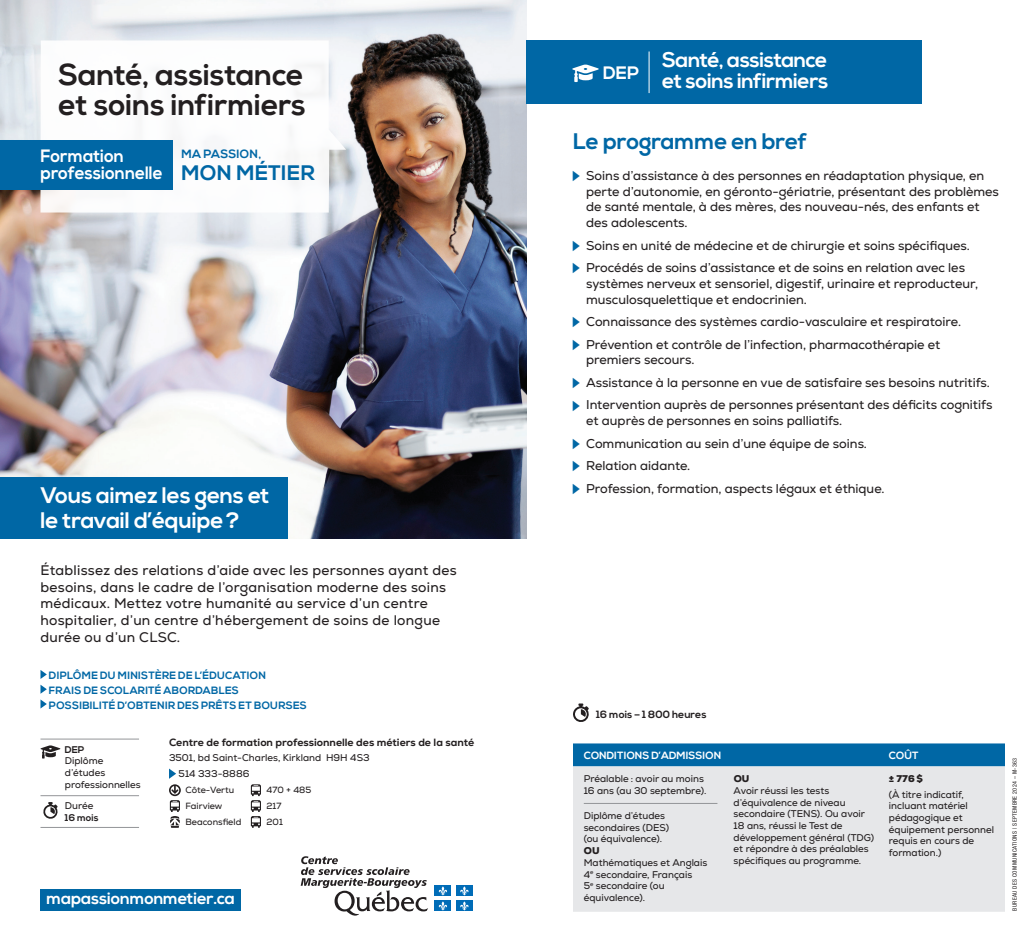
<style>
.page{position:relative;width:1026px;height:945px;background:#fff}
.page>*{position:absolute;margin:0;border:0;box-sizing:border-box;transform-origin:0 0}
.t1{font:700 30px/30px "Nexa";letter-spacing:-.005em;color:#231f20}
.t2{font:700 22.5px/24.3px "Nexa";letter-spacing:-.01em;color:#fff}
.t3{font:700 22.5px "Nexa";letter-spacing:-.01em;color:#0067a5}
.t4{font:700 21px/21px "Nexa";letter-spacing:-.02em;color:#fff}
.t5{font:700 21px "Nexa";letter-spacing:.015em;color:#0067a5}
.t6{font:700 18.15px/18px "Nexa";color:#fff;scale:.95 1}
.t7{font:700 18px/16.8px "Nexa";color:#fff;scale:.95 1}
.t8{font:700 18px "Nexa";color:#fff}
.t9{font:700 16.5px "Nexa";letter-spacing:-.01em;color:#fff}
.t10{font:13.8px/16.6px "Nexa";letter-spacing:.02em;color:#231f20}
.t11{font:12.75px/22.5px "Nexa";color:#231f20}
.t12{font:700 12px "Nexa";letter-spacing:.015em;color:#0067a5}
.t13{font:700 10.65px/14.9px "Nexa";letter-spacing:.025em;color:#0067a5}
.t14{font:800 10.5px "Nexa";color:#231f20}
.t15{font:700 10.5px "Nexa";color:#fff}
.t16{font:700 10.5px "Nexa";color:#231f20}
.t17{font:9.75px/11.7px "Nexa";color:#231f20}
.t18{font:700 9.75px "Nexa";color:#231f20}
.t19{font:900 9.75px "Nexa";letter-spacing:.005em;color:#231f20}
.t20{font:9px "Nexa";color:#231f20}
.t21{font:condensed 6px "Helvetica Neue LT Std";letter-spacing:.05em;color:#231f20}
</style>
<div class="page">
<svg style="left:301px;top:856px;width:127px;height:60px"></svg>
<div style="left:435px;top:886px;width:16px;height:10px;background:#006cb7"></div>
<div style="left:456px;top:886px;width:17px;height:10px;background:#006cb7"></div>
<div style="left:435px;top:901px;width:16px;height:10px;background:#006cb7"></div>
<svg style="left:439px;top:886px;width:8px;height:25px"></svg>
<div style="left:456px;top:901px;width:17px;height:10px;background:#006cb7"></div>
<svg style="left:460px;top:886px;width:9px;height:25px"></svg>
<div style="left:40px;top:889px;width:201px;height:22px;background:#0067a5"></div>
<img style="left:0;top:0;width:526px;height:538px">
<svg style="left:40px;top:745px;width:21px;height:14px"></svg>
<svg style="left:43px;top:802px;width:15px;height:17px"></svg>
<hr style="left:40px;top:739px;width:99px;height:1px;background:#939598">
<hr style="left:40px;top:795px;width:99px;height:1px;background:#939598">
<hr style="left:40px;top:827px;width:99px;height:1px;background:#939598">
<svg style="left:40px;top:670px;width:7px;height:9px"></svg>
<svg style="left:40px;top:685px;width:7px;height:24px"></svg>
<div style="left:0;top:477px;width:288px;height:61px;background:#0067a5"></div>
<svg style="left:169px;top:769px;width:12px;height:59px"></svg>
<svg style="left:251px;top:784px;width:10px;height:44px"></svg>
<svg style="left:40px;top:40px;width:306px;height:173px"></svg>
<div style="left:0;top:140px;width:172px;height:50px;background:#0067a5"></div>
<div style="left:526px;top:40px;width:396px;height:64px;background:#0067a5"></div>
<svg style="left:572px;top:65px;width:27px;height:17px"></svg>
<hr style="left:649px;top:52px;width:1px;height:41px;background:#fff">
<div style="left:573px;top:743px;width:432px;height:23px;background:#0067a5"></div>
<div style="left:573px;top:766px;width:432px;height:146px;background:#e6e7e9"></div>
<svg style="left:573px;top:704px;width:16px;height:18px"></svg>
<hr style="left:584px;top:803px;width:133px;height:1px;background:#939598">
<h1 class="t1" style="left:58px;top:61px;width:249px">Santé, assistance et soins infirmiers</h1>
<h3 class="t6" style="left:40px;top:147px;width:132px">Formation professionnelle</h3>
<h3 class="t7" style="left:40px;top:148px;width:130px">Formation professionnelle</h3>
<p class="t12" style="left:182px;top:147px;width:81px">MA PASSION,</p>
<h3 class="t5" style="left:182px;top:161px;width:135px">MON MÉTIER</h3>
<h2 class="t2" style="left:40px;top:484px;width:231px">Vous aimez les gens et le travail d’équipe?</h2>
<p class="t10" style="left:40px;top:562px;width:418px">Établissez des relations d’aide avec les personnes ayant des besoins, dans le cadre de l’organisation moderne des soins médicaux. Mettez votre humanité au service d’un centre hospitalier, d’un centre d’hébergement de soins de longue durée ou d’un CLSC.</p>
<p class="t13" style="left:49px;top:668px;width:259px">DIPLÔME DU MINISTÈRE DE L’ÉDUCATION<br>FRAIS DE SCOLARITÉ ABORDABLES<br>POSSIBILITÉ D’OBTENIR DES PRÊTS ET BOURSES</p>
<p class="t18" style="left:65px;top:744px;width:21px">DEP</p>
<p class="t17" style="left:65px;top:755px;width:77px">Diplôme d’études professionnelles</p>
<p class="t17" style="left:65px;top:800px;width:30px">Durée</p>
<p class="t18" style="left:65px;top:812px;width:35px">16 mois</p>
<p class="t14" style="left:169px;top:735px;width:307px">Centre de formation professionnelle des métiers de la santé</p>
<p class="t17" style="left:179px;top:750px;width:192px;line-height:15.9px;text-indent:-10px">3501, bd Saint-Charles, Kirkland H9H 4S3<br>514 333-8886</p>
<p class="t20" style="left:186px;top:784px;width:50px">Côte-Vertu</p>
<p class="t20" style="left:267px;top:784px;width:46px">470 + 485</p>
<p class="t20" style="left:186px;top:800px;width:38px">Fairview</p>
<p class="t20" style="left:267px;top:800px;width:16px">217</p>
<p class="t20" style="left:186px;top:816px;width:57px">Beaconsfield</p>
<p class="t20" style="left:267px;top:816px;width:18px">201</p>
<p class="t9" style="left:47px;top:889px;width:190px">mapassionmonmetier.ca</p>
<h3 class="t8" style="left:603px;top:62px;width:38px">DEP</h3>
<h3 class="t4" style="left:662px;top:50px;width:168px">Santé, assistance et soins infirmiers</h3>
<h2 class="t3" style="left:573px;top:128px;width:236px">Le programme en bref</h2>
<p class="t11" style="left:586px;top:168px;width:414px;line-height:15.8px">Soins d’assistance à des personnes en réadaptation physique, en perte d’autonomie, en géronto-gériatrie, présentant des problèmes de santé mentale, à des mères, des nouveau-nés, des enfants et des adolescents.</p>
<p class="t11" style="left:586px;top:234px;width:385px">Soins en unité de médecine et de chirurgie et soins spécifiques.<br>Procédés de soins d’assistance et de soins en relation avec les</p>
<p class="t11" style="left:586px;top:276px;width:393px;line-height:15.8px">systèmes nerveux et sensoriel, digestif, urinaire et reproducteur, musculosquelettique et endocrinien.</p>
<p class="t11" style="left:586px;top:311px;width:376px">Connaissance des systèmes cardio-vasculaire et respiratoire.<br>Prévention et contrôle de l’infection, pharmacothérapie et</p>
<p class="t11" style="left:586px;top:349px;width:408px">premiers secours.<br>Assistance à la personne en vue de satisfaire ses besoins nutritifs.<br>Intervention auprès de personnes présentant des déficits cognitifs</p>
<p class="t11" style="left:586px;top:410px;width:300px">et auprès de personnes en soins palliatifs.<br>Communication au sein d’une équipe de soins.<br>Relation aidante.<br>Profession, formation, aspects légaux et éthique.</p>
<p class="t16" style="left:596px;top:708px;width:112px">16 mois – 1 800 heures</p>
<p class="t15" style="left:584px;top:749px;width:139px">CONDITIONS D’ADMISSION</p>
<p class="t15" style="left:889px;top:749px;width:31px">COÛT</p>
<p class="t17" style="left:584px;top:773px;width:124px">Préalable : avoir au moins<br>16 ans (au 30 septembre).</p>
<p class="t17" style="left:584px;top:810px;width:87px">Diplôme d’études secondaires (DES) (ou équivalence).</p>
<p class="t19" style="left:584px;top:844px;width:17px">OU</p>
<p class="t17" style="left:584px;top:857px;width:125px">Mathématiques et Anglais<br>4<sup>e</sup> secondaire, Français<br>5<sup>e</sup> secondaire (ou équivalence).</p>
<p class="t19" style="left:889px;top:772px;width:36px">± 776 $</p>
<p class="t17" style="left:889px;top:789px;width:107px">(À titre indicatif, incluant matériel pédagogique et équipement personnel requis en cours de formation.)</p>
<p class="t19" style="left:734px;top:772px;width:17px">OU</p>
<p class="t17" style="left:734px;top:785px;width:142px">Avoir réussi les tests d’équivalence de niveau secondaire (TENS). Ou avoir<br>18 ans, réussi le Test de développement général (TDG) et répondre à des préalables spécifiques au programme.</p>
<p class="t21" style="left:1011px;top:910px;width:154px;rotate:-90deg">BUREAU DES COMMUNICATIONS | SEPTEMBRE 2024 – M-363</p>
</div>
